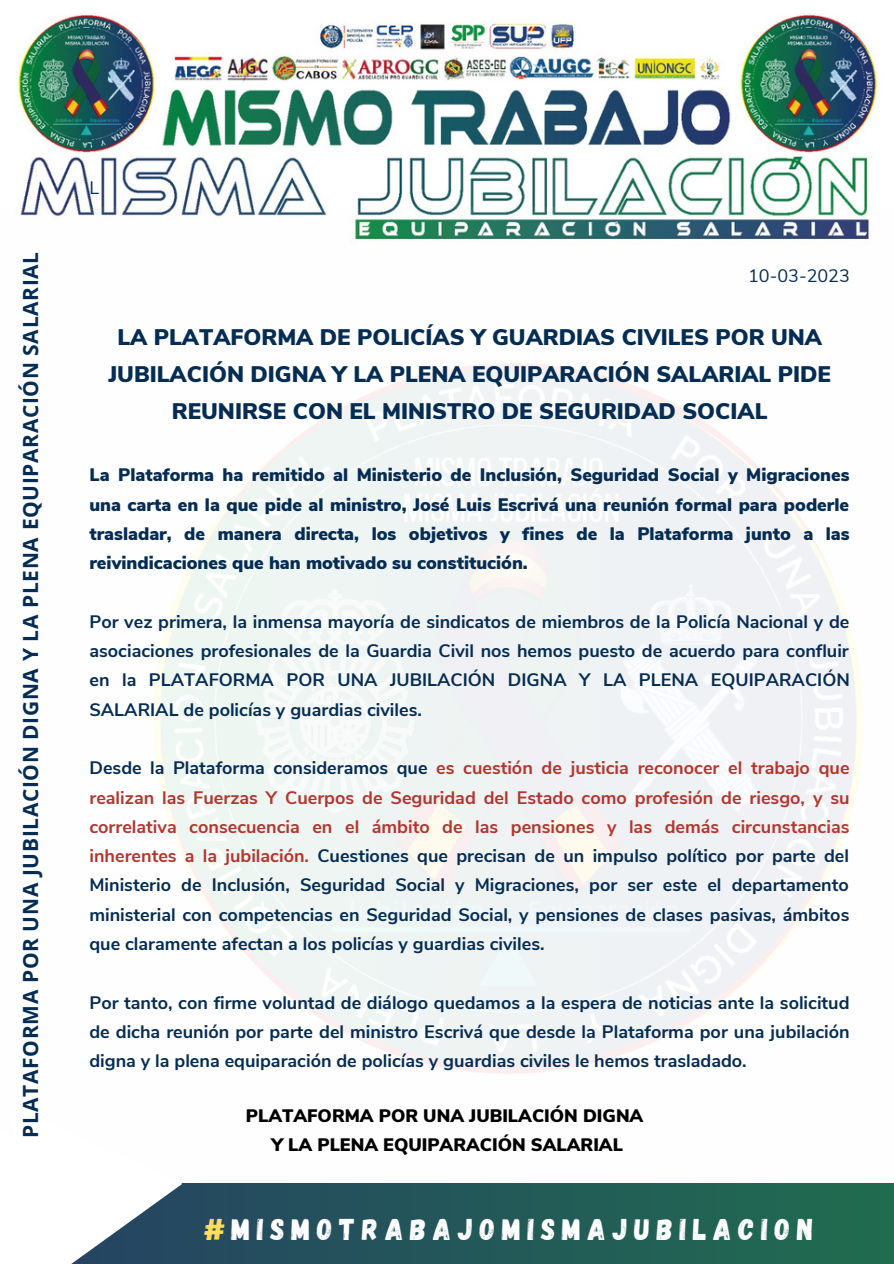
<style>
.page{position:relative;width:894px;height:1264px;background:#fff}
.page>*{position:absolute;margin:0;border:0;box-sizing:border-box;transform-origin:0 0}
.t1{font:30px "Gagalin";letter-spacing:.225em;color:#fff}
.t2{font:900 22.5px/37.2px "Nunito Sans";color:#052c53;text-align:center}
.t3{font:700 20.85px "Open Sans";letter-spacing:.03em;color:#052c53}
.t4{font:700 18px/29.2px "Nunito Sans";color:#052c53;text-align:justify}
.t5{font:900 18px/29.2px "Nunito Sans";color:#052c53;text-align:justify}
.t6{font:900 18px/29.2px "Nunito Sans";color:#000;text-align:center}
.t7{font:18px "Nunito Sans";color:#052c53}
.t8{font:12.15px "Montserrat";color:#fff}
.s1{color:#b2362e}
.s2{color:#ffde59}
</style>
<div class="page">
<img style="left:17px;top:14px;width:861px;height:193px">
<img style="left:18px;top:207px;width:851px;height:867px">
<svg style="left:183px;top:1183px;width:710px;height:80px;fill:#235b57"></svg>
<svg style="left:72px;top:1183px;width:111px;height:80px"></svg>
<p class="t3" style="left:16px;top:1137px;width:887px;rotate:-90deg">PLATAFORMA POR UNA JUBILACIÓN DIGNA Y LA PLENA EQUIPARACIÓN SALARIAL</p>
<p class="t7" style="left:89px;top:176px;width:11px">L</p>
<p class="t7" style="left:747px;top:264px;width:103px">10-03-2023</p>
<p class="t2" style="left:108px;top:319px;width:724px">LA PLATAFORMA DE POLICÍAS Y GUARDIAS CIVILES POR UNA<br>JUBILACIÓN DIGNA Y LA PLENA EQUIPARACIÓN SALARIAL PIDE<br>REUNIRSE CON EL MINISTRO DE SEGURIDAD SOCIAL</p>
<p class="t5" style="left:89px;top:461px;width:761px">La Plataforma ha remitido al Ministerio de Inclusión, Seguridad Social y Migraciones una carta en la que pide al ministro, José Luis Escrivá una reunión formal para poderle trasladar, de manera directa, los objetivos y fines de la Plataforma junto a las reivindicaciones que han motivado su constitución.</p>
<p class="t4" style="left:89px;top:607px;width:761px">Por vez primera, la inmensa mayoría de sindicatos de miembros de la Policía Nacional y de asociaciones profesionales de la Guardia Civil nos hemos puesto de acuerdo para confluir en la PLATAFORMA POR UNA JUBILACIÓN DIGNA Y LA PLENA EQUIPARACIÓN SALARIAL de policías y guardias civiles.</p>
<p class="t4" style="left:89px;top:753px;width:761px">Desde la Plataforma consideramos que <span class="s1">es cuestión de justicia reconocer el trabajo que realizan las Fuerzas Y Cuerpos de Seguridad del Estado como profesión de riesgo, y su correlativa consecuencia en el ámbito de las pensiones y las demás circunstancias inherentes a la jubilación.</span> Cuestiones que precisan de un impulso político por parte del Ministerio de Inclusión, Seguridad Social y Migraciones, por ser este el departamento ministerial con competencias en Seguridad Social, y pensiones de clases pasivas, ámbitos que claramente afectan a los policías y guardias civiles.</p>
<p class="t4" style="left:89px;top:988px;width:761px">Por tanto, con firme voluntad de diálogo quedamos a la espera de noticias ante la solicitud de dicha reunión por parte del ministro Escrivá que desde la Plataforma por una jubilación digna y la plena equiparación de policías y guardias civiles le hemos trasladado.</p>
<p class="t6" style="left:246px;top:1101px;width:399px">PLATAFORMA POR UNA JUBILACIÓN DIGNA<br>Y LA PLENA EQUIPARACIÓN SALARIAL</p>
<h1 class="t1" style="left:204px;top:1210px;width:610px"><span class="s2">#</span>MISMOTRABAJOMISMAJUBILACION</h1>
<p class="t8" style="left:718px;top:1220px;width:110px">prensa@augc.org</p>
</div>
